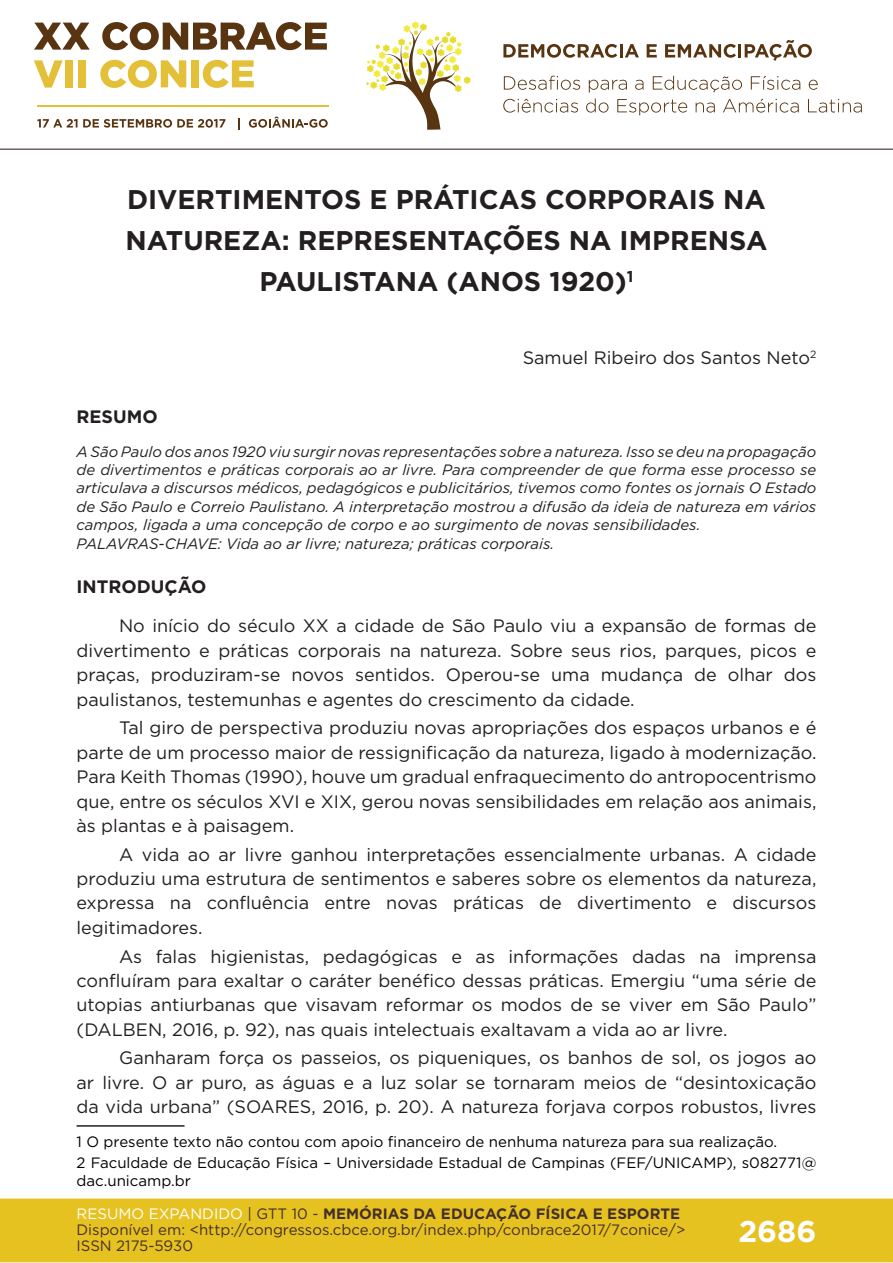
<style>
.page{position:relative;width:893px;height:1263px;background:#fff}
.page>*{position:absolute;margin:0;border:0;box-sizing:border-box;transform-origin:0 0}
.t1{font:700 30px "Gotham";color:#fff}
.t2{font:700 27px/41px "Gotham";color:#231f20;text-align:center}
.t3{font:18px/24.5px "Gotham";color:#231f20;text-align:justify}
.t4{font:700 18px "Gotham";color:#231f20}
.t5{font:italic 15px/18.5px "Gotham";color:#231f20}
.t6{font:15px/21.3px "Gotham";color:#000001}
.t7{font:15px/16px "Gotham";color:#462f2a}
.s1{color:#fff}
.s2{color:#442f2a}
.s3{font-weight:700;color:#442f2a}
</style>
<div class="page">
<div style="left:0;top:1198px;width:893px;height:64px;background:#e6c221;border:2px solid #e6c221"></div>
<svg style="left:34px;top:23px;width:56px;height:27px"></svg>
<svg style="left:102px;top:22px;width:225px;height:28px"></svg>
<svg style="left:34px;top:60px;width:29px;height:28px"></svg>
<div style="left:65px;top:60px;width:8px;height:27px;background:#e3c038"></div>
<div style="left:78px;top:60px;width:8px;height:27px;background:#e3c038"></div>
<svg style="left:100px;top:60px;width:86px;height:28px"></svg>
<div style="left:191px;top:60px;width:8px;height:27px;background:#e3c038"></div>
<svg style="left:203px;top:60px;width:51px;height:28px"></svg>
<svg style="left:37px;top:119px;width:188px;height:9px"></svg>
<svg style="left:238px;top:118px;width:2px;height:11px"></svg>
<svg style="left:249px;top:117px;width:79px;height:11px"></svg>
<hr style="left:37px;top:105px;width:291px;height:2px;background:#e3c038">
<svg style="left:366px;top:21px;width:105px;height:109px"></svg>
<svg style="left:503px;top:44px;width:136px;height:14px"></svg>
<svg style="left:647px;top:44px;width:10px;height:13px"></svg>
<svg style="left:665px;top:40px;width:147px;height:21px"></svg>
<svg style="left:504px;top:76px;width:76px;height:14px"></svg>
<svg style="left:809px;top:80px;width:9px;height:10px"></svg>
<svg style="left:503px;top:99px;width:75px;height:14px"></svg>
<svg style="left:586px;top:76px;width:214px;height:39px"></svg>
<svg style="left:808px;top:99px;width:54px;height:14px"></svg>
<hr style="left:0;top:149px;width:893px;height:1px;background:#442f2a">
<hr style="left:77px;top:1125px;width:108px;height:2px;background:#231f20">
<h2 class="t2" style="left:126px;top:178px;width:643px">DIVERTIMENTOS E PRÁTICAS CORPORAIS NA<br>NATUREZA: REPRESENTAÇÕES NA IMPRENSA<br>PAULISTANA (ANOS 1920)<sup>1</sup></h2>
<p class="t3" style="left:523px;top:345px;width:295px">Samuel Ribeiro dos Santos Neto<sup>2</sup></p>
<p class="t4" style="left:77px;top:405px;width:83px">RESUMO</p>
<p class="t5" style="left:77px;top:442px;width:741px">A São Paulo dos anos 1920 viu surgir novas representações sobre a natureza. Isso se deu na propagação de divertimentos e práticas corporais ao ar livre. Para compreender de que forma esse processo se articulava a discursos médicos, pedagógicos e publicitários, tivemos como fontes os jornais O Estado de São Paulo e Correio Paulistano. A interpretação mostrou a difusão da ideia de natureza em vários campos, ligada a uma concepção de corpo e ao surgimento de novas sensibilidades.<br>PALAVRAS-CHAVE: Vida ao ar livre; natureza; práticas corporais.</p>
<p class="t4" style="left:77px;top:575px;width:131px">INTRODUÇÃO</p>
<p class="t3" style="left:77px;top:613px;width:741px;text-indent:43px">No início do século XX a cidade de São Paulo viu a expansão de formas de divertimento e práticas corporais na natureza. Sobre seus rios, parques, picos e praças, produziram-se novos sentidos. Operou-se uma mudança de olhar dos paulistanos, testemunhas e agentes do crescimento da cidade.</p>
<p class="t3" style="left:77px;top:715px;width:741px;text-indent:43px">Tal giro de perspectiva produziu novas apropriações dos espaços urbanos e é parte de um processo maior de ressignificação da natureza, ligado à modernização.<br>Para Keith Thomas (1990), houve um gradual enfraquecimento do antropocentrismo que, entre os séculos XVI e XIX, gerou novas sensibilidades em relação aos animais, às plantas e à paisagem.</p>
<p class="t3" style="left:77px;top:842px;width:741px;text-indent:43px">A vida ao ar livre ganhou interpretações essencialmente urbanas. A cidade produziu uma estrutura de sentimentos e saberes sobre os elementos da natureza, expressa na confluência entre novas práticas de divertimento e discursos legitimadores.</p>
<p class="t3" style="left:77px;top:943px;width:741px;text-indent:43px">As falas higienistas, pedagógicas e as informações dadas na imprensa confluíram para exaltar o caráter benéfico dessas práticas. Emergiu “uma série de utopias antiurbanas que visavam reformar os modos de se viver em São Paulo” (DALBEN, 2016, p. 92), nas quais intelectuais exaltavam a vida ao ar livre.</p>
<p class="t3" style="left:77px;top:1045px;width:741px;text-indent:43px">Ganharam força os passeios, os piqueniques, os banhos de sol, os jogos ao ar livre. O ar puro, as águas e a luz solar se tornaram meios de “desintoxicação da vida urbana” (SOARES, 2016, p. 20). A natureza forjava corpos robustos, livres</p>
<p class="t6" style="left:77px;top:1131px;width:741px">1 O presente texto não contou com apoio financeiro de nenhuma natureza para sua realização.<br>2 Faculdade de Educação Física – Universidade Estadual de Campinas (FEF/UNICAMP), s082771@</p>
<p class="t6" style="left:77px;top:1170px;width:116px">dac.unicamp.br</p>
<p class="t7" style="left:77px;top:1205px;width:610px"><span class="s1">RESUMO EXPANDIDO</span> <span class="s2">| GTT 10 -</span> <span class="s3">MEMÓRIAS DA EDUCAÇÃO FÍSICA E ESPORTE<br></span>Disponível em: &lt;http://congressos.cbce.org.br/index.php/conbrace2017/7conice/&gt;<br>ISSN 2175-5930</p>
<h1 class="t1" style="left:738px;top:1212px;width:80px">2686</h1>
</div>
